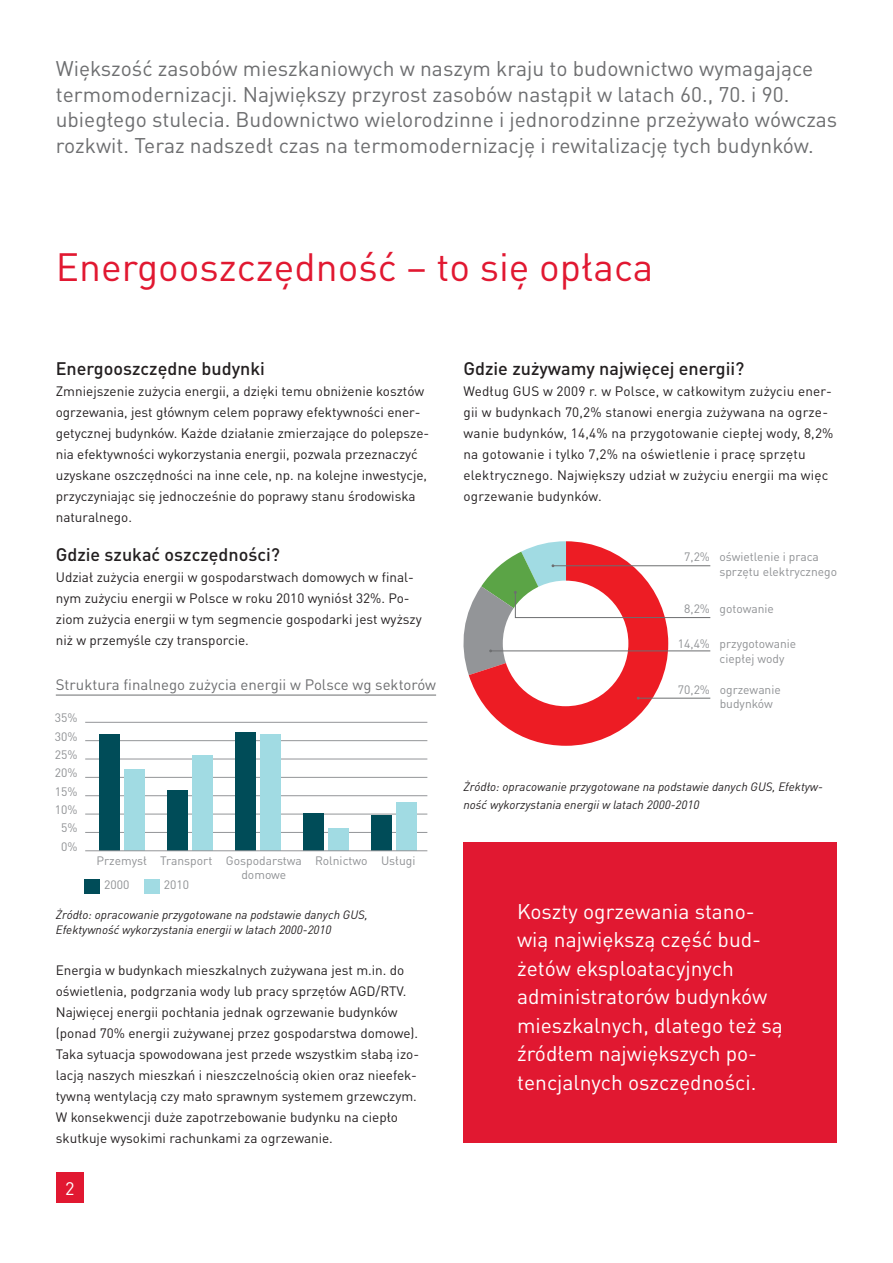
<style>
.page{position:relative;width:893px;height:1263px;background:#fff}
.page>*{position:absolute;margin:0;border:0;box-sizing:border-box;transform-origin:0 0}
.t1{font:39px "DIN Pro";color:#e11831}
.t2{font:21px/25.5px "DIN Pro";color:#6d6e70}
.t3{font:21px/28.5px "DIN Pro";color:#fff}
.t4{font:500 18px "DIN Pro";color:#231f20}
.t5{font:18px "DIN Pro";color:#fff}
.t6{font:15px "DIN Pro";color:#6d6e70}
.t7{font:13.5px/21px "DIN Pro";color:#231f20}
.t8{font:12.15px/18.3px "DIN Pro";color:#8f9194;text-align:center}
.t9{font:italic 12px/14.4px "DIN Pro";color:#231f20}
.t10{font:12px/14.4px "DIN Pro";color:#8f9194}
</style>
<div class="page">
<div style="left:463px;top:842px;width:374px;height:301px;background:#e11831"></div>
<div style="left:56px;top:1173px;width:28px;height:30px;background:#e11831"></div>
<hr style="left:56px;top:695px;width:380px;height:1px;background:#6d6e70">
<hr style="left:85px;top:722px;width:342px;height:1px;background:#939598">
<hr style="left:85px;top:740px;width:342px;height:1px;background:#939598">
<hr style="left:85px;top:759px;width:342px;height:1px;background:#939598">
<hr style="left:85px;top:777px;width:342px;height:1px;background:#939598">
<hr style="left:85px;top:795px;width:342px;height:1px;background:#939598">
<hr style="left:85px;top:814px;width:342px;height:1px;background:#939598">
<hr style="left:85px;top:832px;width:342px;height:1px;background:#939598">
<div style="left:99px;top:734px;width:21px;height:117px;background:#004c58"></div>
<div style="left:124px;top:769px;width:20px;height:82px;background:#a1dbe3"></div>
<div style="left:167px;top:790px;width:21px;height:61px;background:#004c58"></div>
<div style="left:192px;top:755px;width:21px;height:96px;background:#a1dbe3"></div>
<div style="left:235px;top:732px;width:21px;height:119px;background:#004c58"></div>
<div style="left:260px;top:735px;width:21px;height:116px;background:#a1dbe3"></div>
<div style="left:303px;top:814px;width:21px;height:37px;background:#004c58"></div>
<div style="left:328px;top:828px;width:21px;height:23px;background:#a1dbe3"></div>
<div style="left:372px;top:816px;width:20px;height:35px;background:#004c58"></div>
<div style="left:396px;top:802px;width:21px;height:49px;background:#a1dbe3"></div>
<div style="left:85px;top:879px;width:15px;height:14px;background:#004c58"></div>
<div style="left:145px;top:879px;width:15px;height:14px;background:#a1dbe3"></div>
<hr style="left:85px;top:850px;width:342px;height:1px;background:#939598">
<svg style="left:463px;top:541px;width:248px;height:205px"></svg>
<p class="t2" style="left:56px;top:58px;width:783px">Większość zasobów mieszkaniowych w naszym kraju to budownictwo wymagające termomodernizacji. Największy przyrost zasobów nastąpił w latach 60., 70. i 90. ubiegłego stulecia. Budownictwo wielorodzinne i jednorodzinne przeżywało wówczas rozkwit. Teraz nadszedł czas na termomodernizację i rewitalizację tych budynków.</p>
<h1 class="t1" style="left:56px;top:253px;width:599px">Energooszczędność – to się opłaca</h1>
<h3 class="t4" style="left:56px;top:362px;width:211px">Energooszczędne budynki</h3>
<p class="t7" style="left:56px;top:382px;width:375px">Zmniejszenie zużycia energii, a dzięki temu obniżenie kosztów ogrzewania, jest głównym celem poprawy efektywności ener&shy;getycznej budynków. Każde działanie zmierzające do polepsze&shy;nia efektywności wykorzystania energii, pozwala przeznaczyć uzyskane oszczędności na inne cele, np. na kolejne inwestycje, przyczyniając się jednocześnie do poprawy stanu środowiska naturalnego.</p>
<h3 class="t4" style="left:56px;top:548px;width:226px">Gdzie szukać oszczędności?</h3>
<p class="t7" style="left:56px;top:568px;width:367px">Udział zużycia energii w gospodarstwach domowych w final&shy;nym zużyciu energii w Polsce w roku 2010 wyniósł 32%. Po&shy;ziom zużycia energii w tym segmencie gospodarki jest wyższy niż w przemyśle czy transporcie.</p>
<p class="t6" style="left:56px;top:680px;width:382px">Struktura finalnego zużycia energii w Polsce wg sektorów</p>
<p class="t8" style="left:55px;top:710px;width:24px">35%<br>30%<br>25%<br>20%<br>15%<br>10%<br>5%<br>0%</p>
<p class="t8" style="left:226px;top:854px;width:78px;line-height:14.5px">Gospodarstwa domowe</p>
<p class="t8" style="left:97px;top:852px;width:117px">Przemysł Transport</p>
<p class="t8" style="left:315px;top:852px;width:102px">Rolnictwo Usługi</p>
<p class="t8" style="left:104px;top:877px;width:27px">2000</p>
<p class="t8" style="left:164px;top:877px;width:27px">2010</p>
<p class="t9" style="left:56px;top:909px;width:314px">Żródło: opracowanie przygotowane na podstawie danych GUS,<br>Efektywność wykorzystania energii w latach 2000-2010</p>
<p class="t7" style="left:56px;top:961px;width:365px">Energia w budynkach mieszkalnych zużywana jest m.in. do oświetlenia, podgrzania wody lub pracy sprzętów AGD/RTV.<br>Najwięcej energii pochłania jednak ogrzewanie budynków (ponad 70% energii zużywanej przez gospodarstwa domowe).<br>Taka sytuacja spowodowana jest przede wszystkim słabą izo&shy;lacją naszych mieszkań i nieszczelnością okien oraz nieefek&shy;tywną wentylacją czy mało sprawnym systemem grzewczym.<br>W konsekwencji duże zapotrzebowanie budynku na ciepło skutkuje wysokimi rachunkami za ogrzewanie.</p>
<h3 class="t5" style="left:65px;top:1182px;width:11px">2</h3>
<h3 class="t4" style="left:463px;top:362px;width:282px">Gdzie zużywamy najwięcej energii?</h3>
<p class="t7" style="left:463px;top:382px;width:372px">Według GUS w 2009 r. w Polsce, w całkowitym zużyciu ener&shy;gii w budynkach 70,2% stanowi energia zużywana na ogrze&shy;wanie budynków, 14,4% na przygotowanie ciepłej wody, 8,2% na gotowanie i tylko 7,2% na oświetlenie i pracę sprzętu elektrycznego. Największy udział w zużyciu energii ma więc ogrzewanie budynków.</p>
<p class="t10" style="left:684px;top:551px;width:27px">7,2%</p>
<p class="t10" style="left:719px;top:551px;width:119px">oświetlenie i praca sprzętu elektrycznego</p>
<p class="t10" style="left:684px;top:603px;width:27px">8,2%</p>
<p class="t10" style="left:720px;top:602px;width:56px">gotowanie</p>
<p class="t10" style="left:678px;top:638px;width:34px">14,4%</p>
<p class="t10" style="left:720px;top:638px;width:78px">przygotowanie ciepłej wody</p>
<p class="t10" style="left:678px;top:684px;width:34px">70,2%</p>
<p class="t10" style="left:720px;top:684px;width:63px">ogrzewanie budynków</p>
<p class="t9" style="left:463px;top:779px;width:361px;line-height:18px">Żródło: opracowanie przygotowane na podstawie danych GUS, Efektyw&shy;ność wykorzystania energii w latach 2000-2010</p>
<h2 class="t3" style="left:517px;top:899px;width:267px">Koszty ogrzewania stano&shy;wią największą część bud&shy;żetów eksploatacyjnych administratorów budynków mieszkalnych, dlatego też są źródłem największych po&shy;tencjalnych oszczędności.</h2>
</div>
